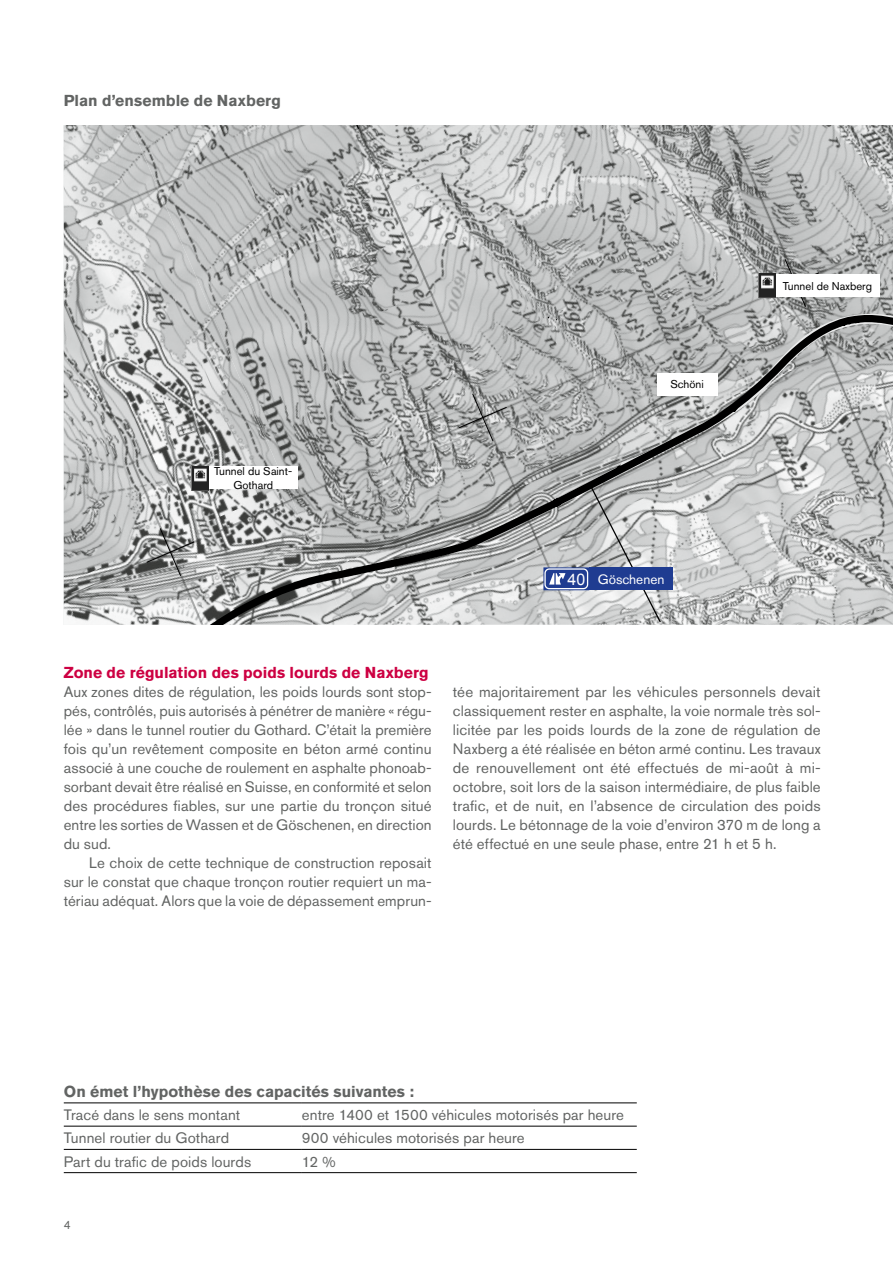
<style>
.page{position:relative;width:893px;height:1263px;background:#fff}
.page>*{position:absolute;margin:0;border:0;box-sizing:border-box;transform-origin:0 0}
.BETO_Zwischentitel_g{font:700 15.75px "Akzidenz Grotesk BE";color:#626463}
.BETO_Zwischentitel_g-2{font:700 15.75px "Akzidenz Grotesk BE";letter-spacing:.005em;color:#cd0042}
.BETO__Blocksatz_Einz{font:15px/19px "Akzidenz Grotesk BE";letter-spacing:.005em;color:#626463;text-align:justify}
.BETO__Blocksatz{font:15px/19px "Akzidenz Grotesk BE";letter-spacing:.005em;color:#626463;text-align:justify}
.BETO_Tabellentext{font:13.5px "Akzidenz Grotesk BE";color:#fff}
.t1{font:12px "Akzidenz Grotesk BE";color:#626463}
.BETO_Tabellentext-2{font:11.25px/13.5px "Akzidenz Grotesk BE";color:#000;text-align:center}
.s1{font-family:"Arial";font-size:16.05px}
</style>
<div class="page">
<svg style="left:64px;top:125px;width:829px;height:89px;background:#babcbc"></svg>
<svg style="left:64px;top:214px;width:829px;height:411px;background:#b6b8b7"></svg>
<hr style="left:64px;top:1102px;width:238px;height:1px;background:#000">
<hr style="left:302px;top:1102px;width:335px;height:1px;background:#000">
<hr style="left:64px;top:1126px;width:238px;height:1px;background:#000">
<hr style="left:302px;top:1126px;width:335px;height:1px;background:#000">
<hr style="left:64px;top:1149px;width:238px;height:1px;background:#000">
<hr style="left:302px;top:1149px;width:335px;height:1px;background:#000">
<hr style="left:64px;top:1172px;width:238px;height:1px;background:#000">
<hr style="left:302px;top:1172px;width:335px;height:1px;background:#000">
<svg style="left:205px;top:314px;width:688px;height:311px;background:#b1b2b3"></svg>
<img style="left:192px;top:466px;width:17px;height:24px">
<div style="left:776px;top:274px;width:103px;height:23px;background:#fff"></div>
<img style="left:759px;top:274px;width:17px;height:24px">
<p class="BETO_Zwischentitel_g" style="left:64px;top:91px;width:219px">Plan d’ensemble de Naxberg</p>
<p class="BETO_Tabellentext-2" style="left:783px;top:279px;width:91px">Tunnel de Naxberg</p>
<p class="BETO_Tabellentext-2" style="left:214px;top:464px;width:80px">Tunnel du Saint-<br>Gothard</p>
<p class="BETO_Tabellentext-2" style="left:670px;top:378px;width:35px">Schöni</p>
<p class="BETO_Tabellentext" style="left:568px;top:571px;width:98px"><span class="s1">40</span> Göschenen</p>
<p class="BETO_Zwischentitel_g-2" style="left:64px;top:663px;width:366px">Zone de régulation des poids lourds de Naxberg</p>
<p class="BETO__Blocksatz" style="left:64px;top:682px;width:369px">Aux zones dites de régulation, les poids lourds sont stop&shy;pés, contrôlés, puis autorisés à pénétrer de manière « régu&shy;lée » dans le tunnel routier du Gothard. C’était la première fois qu’un revêtement composite en béton armé continu associé à une couche de roulement en asphalte phonoab&shy;sorbant devait être réalisé en Suisse, en conformité et selon des procédures fiables, sur une partie du tronçon situé entre les sorties de Wassen et de Göschenen, en direction du sud.</p>
<p class="BETO__Blocksatz_Einz" style="left:64px;top:853px;width:369px;text-indent:26px">Le choix de cette technique de construction reposait sur le constat que chaque tronçon routier requiert un ma&shy;tériau adéquat. Alors que la voie de dépassement emprun-</p>
<p class="BETO__Blocksatz_Einz" style="left:453px;top:682px;width:369px">tée majoritairement par les véhicules personnels devait classiquement rester en asphalte, la voie normale très sol&shy;licitée par les poids lourds de la zone de régulation de Naxberg a été réalisée en béton armé continu. Les travaux de renouvellement ont été effectués de mi-août à mi&shy;octobre, soit lors de la saison intermédiaire, de plus faible trafic, et de nuit, en l’absence de circulation des poids lourds. Le bétonnage de la voie d’environ 370 m de long a été effectué en une seule phase, entre 21 h et 5 h.</p>
<p class="BETO_Zwischentitel_g" style="left:64px;top:1082px;width:352px">On émet l’hypothèse des capacités suivantes :</p>
<p class="BETO__Blocksatz" style="left:64px;top:1105px;width:178px">Tracé dans le sens montant</p>
<p class="BETO__Blocksatz" style="left:302px;top:1105px;width:324px">entre 1400 et 1500 véhicules motorisés par heure</p>
<p class="BETO__Blocksatz" style="left:64px;top:1128px;width:167px">Tunnel routier du Gothard</p>
<p class="BETO__Blocksatz" style="left:302px;top:1128px;width:224px">900 véhicules motorisés par heure</p>
<p class="BETO__Blocksatz" style="left:64px;top:1152px;width:189px">Part du trafic de poids lourds</p>
<p class="BETO__Blocksatz" style="left:302px;top:1152px;width:35px">12 %</p>
<p class="t1" style="left:64px;top:1218px;width:8px">4</p>
</div>
